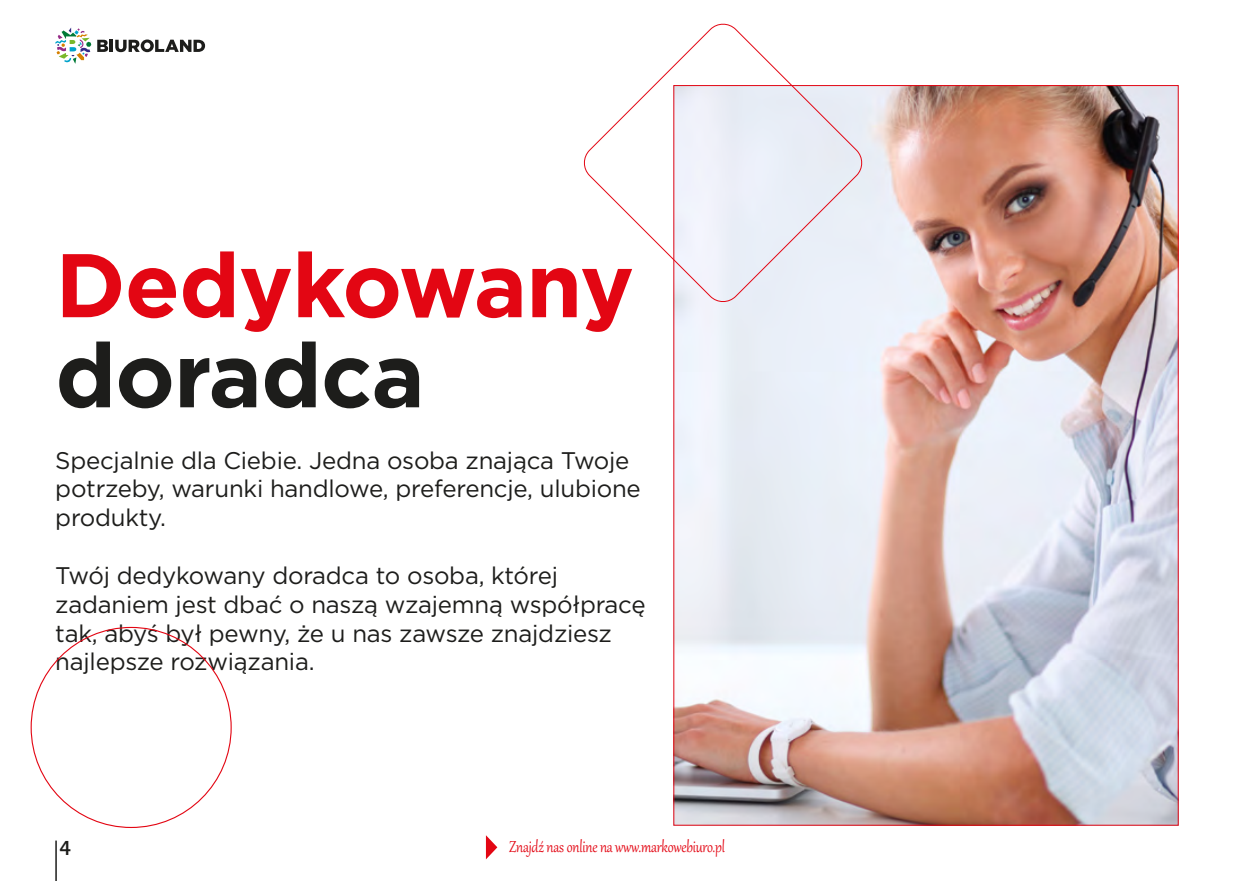
<style>
.page{position:relative;width:1234px;height:881px;background:#fff}
.page>*{position:absolute;margin:0;border:0;box-sizing:border-box;transform-origin:0 0}
.t1{font:700 90px "Gotham";letter-spacing:-.01em;color:#e30613}
.t2{font:700 90px "Gotham";letter-spacing:-.01em;color:#1d1d1b}
.t3{font:24px/28.8px "Gotham";letter-spacing:-.01em;color:#1d1d1b}
.t4{font:21px "Naomi Sans EFN Medium";color:#1d1d1b}
.t5{font:19.5px "Gabriola";letter-spacing:-.01em;color:#e30613;scale:.85 1}
</style>
<div class="page">
<svg style="left:486px;top:835px;width:11px;height:24px"></svg>
<svg style="left:97px;top:39px;width:108px;height:13px"></svg>
<svg style="left:55px;top:28px;width:36px;height:36px"></svg>
<hr style="left:55px;top:840px;width:2px;height:40px;background:#1d1d1b">
<img style="left:675px;top:87px;width:501px;height:736px">
<svg style="left:583px;top:23px;width:281px;height:281px"></svg>
<h1 class="t1" style="left:55px;top:225px;width:580px">Dedykowany</h1>
<h1 class="t2" style="left:55px;top:315px;width:371px">doradca</h1>
<p class="t3" style="left:55px;top:445px;width:587px">Specjalnie dla Ciebie. Jedna osoba znająca Twoje potrzeby, warunki handlowe, preferencje, ulubione produkty.</p>
<p class="t3" style="left:55px;top:560px;width:591px">Twój dedykowany doradca to osoba, której zadaniem jest dbać o naszą wzajemną współpracę tak, abyś był pewny, że u nas zawsze znajdziesz najlepsze rozwiązania.</p>
<p class="t4" style="left:60px;top:835px;width:13px">4</p>
<p class="t5" style="left:509px;top:833px;width:255px">Znajdź nas online na www.markowebiuro.pl</p>
</div>
